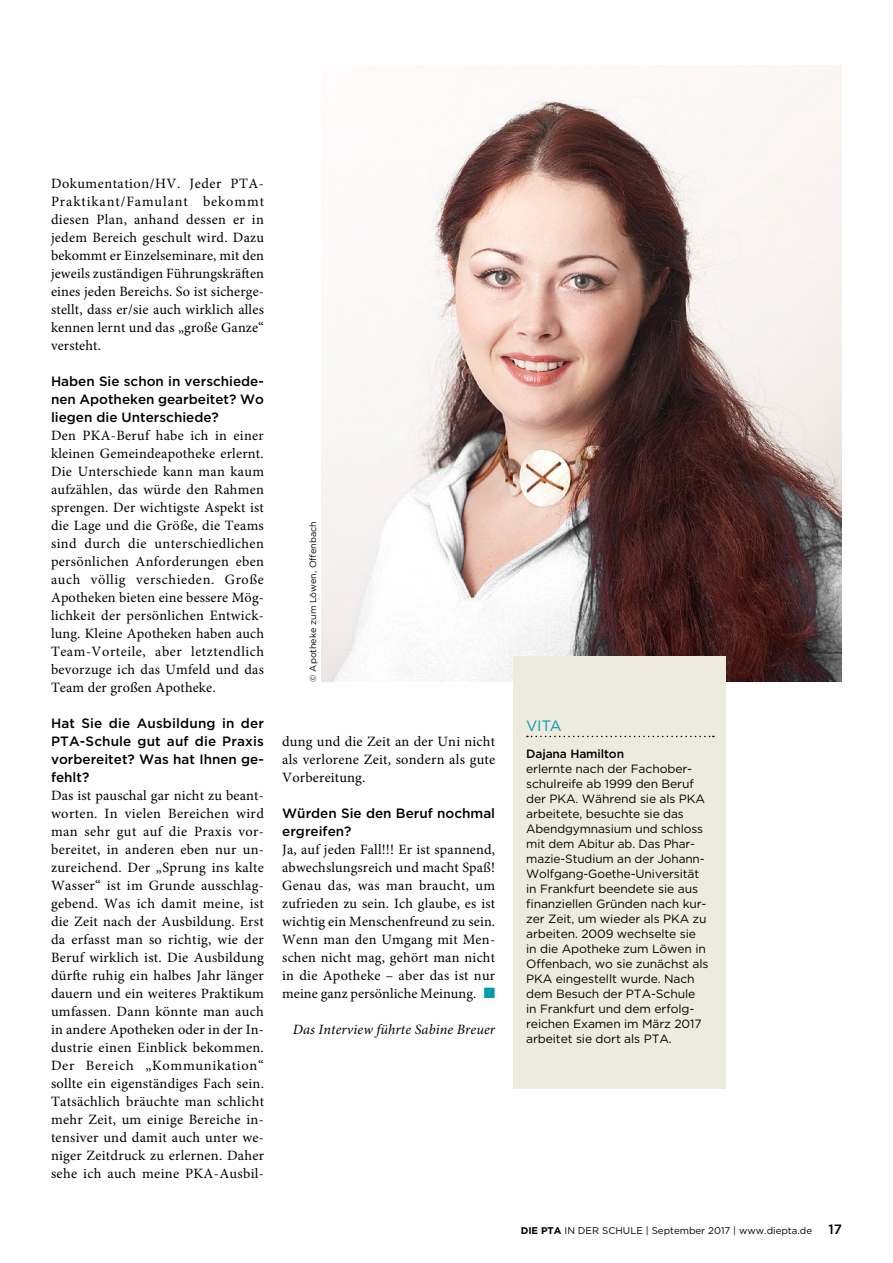
<style>
.page{position:relative;width:893px;height:1263px;background:#fff}
.page>*{position:absolute;margin:0;border:0;box-sizing:border-box;transform-origin:0 0}
.t1{font:15px "Gotham";color:#009bac}
.Praxis_Grundtext{font:14.25px/18px "Minion Pro";letter-spacing:.015em;color:#000;text-align:justify}
.Praxis_Autor{font:italic 14.25px "Minion Pro";letter-spacing:.01em;color:#000}
.Interview_Frage{font:500 13.5px/18px "Gotham";color:#000;text-align:justify}
.t2{font:12px/15px "Gotham";letter-spacing:-.01em;color:#000}
.t3{font:9.75px "Gotham";color:#000}
.Praxis_Bildquelle{font:9px "Gotham";color:#000}
.s1{color:#009bac}
.s2{font-weight:500}
.s3{font-weight:700}
</style>
<div class="page">
<img style="left:322px;top:66px;width:520px;height:616px">
<div style="left:513px;top:656px;width:213px;height:432px;background:#edebdd"></div>
<svg style="left:527px;top:736px;width:187px;height:1px"></svg>
<p class="Praxis_Grundtext" style="left:51px;top:175px;width:215px">Dokumentation/HV. Jeder PTA-Praktikant/Famulant bekommt diesen Plan, anhand dessen er in jedem Bereich geschult wird. Dazu bekommt er Einzelseminare, mit den jeweils zuständigen Führungskräften eines jeden Bereichs. So ist sicherge&shy;stellt, dass er/sie auch wirklich alles kennen lernt und das „große Ganze“ versteht.</p>
<p class="Interview_Frage" style="left:51px;top:372px;width:214px">Haben Sie schon in verschiede&shy;nen Apotheken gearbeitet? Wo liegen die Unterschiede?</p>
<p class="Praxis_Grundtext" style="left:51px;top:427px;width:215px">Den PKA-Beruf habe ich in einer kleinen Gemeindeapotheke erlernt.<br>Die Unterschiede kann man kaum aufzählen, das würde den Rahmen sprengen. Der wichtigste Aspekt ist die Lage und die Größe, die Teams sind durch die unterschiedlichen persönlichen Anforderungen eben auch völlig verschieden. Große Apotheken bieten eine bessere Mög&shy;lichkeit der persönlichen Entwick&shy;lung. Kleine Apotheken haben auch Team-Vorteile, aber letztendlich bevorzuge ich das Umfeld und das Team der großen Apotheke.</p>
<p class="Interview_Frage" style="left:51px;top:714px;width:215px">Hat Sie die Ausbildung in der PTA-Schule gut auf die Praxis vorbereitet? Was hat Ihnen ge&shy;fehlt?</p>
<p class="Praxis_Grundtext" style="left:51px;top:787px;width:215px">Das ist pauschal gar nicht zu beant&shy;worten. In vielen Bereichen wird man sehr gut auf die Praxis vor&shy;bereitet, in anderen eben nur un&shy;zureichend. Der „Sprung ins kalte Wasser“ ist im Grunde ausschlag&shy;gebend. Was ich damit meine, ist die Zeit nach der Ausbildung. Erst da erfasst man so richtig, wie der Beruf wirklich ist. Die Ausbildung dürfte ruhig ein halbes Jahr länger dauern und ein weiteres Praktikum umfassen. Dann könnte man auch in andere Apotheken oder in der In&shy;dustrie einen Einblick bekommen.<br>Der Bereich „Kommunikation“ sollte ein eigenständiges Fach sein.<br>Tatsächlich bräuchte man schlicht mehr Zeit, um einige Bereiche in&shy;tensiver und damit auch unter we&shy;niger Zeitdruck zu erlernen. Daher sehe ich auch meine PKA-Ausbil-</p>
<p class="Praxis_Bildquelle" style="left:307px;top:682px;width:162px;rotate:-90deg">© Apotheke zum Löwen, Offenbach</p>
<p class="Praxis_Grundtext" style="left:282px;top:733px;width:215px">dung und die Zeit an der Uni nicht als verlorene Zeit, sondern als gute Vorbereitung.</p>
<p class="Interview_Frage" style="left:282px;top:804px;width:214px">Würden Sie den Beruf nochmal ergreifen?</p>
<p class="Praxis_Grundtext" style="left:282px;top:841px;width:215px">Ja, auf jeden Fall!!! Er ist spannend, abwechslungsreich und macht Spaß!<br>Genau das, was man braucht, um zufrieden zu sein. Ich glaube, es ist wichtig ein Menschenfreund zu sein.<br>Wenn man den Umgang mit Men&shy;schen nicht mag, gehört man nicht in die Apotheke – aber das ist nur meine ganz persönliche Meinung. <span class="s1">■</span></p>
<p class="Praxis_Autor" style="left:293px;top:1020px;width:204px">Das Interview führte Sabine Breuer</p>
<p class="t1" style="left:526px;top:716px;width:37px">VITA</p>
<p class="t2" style="left:526px;top:746px;width:184px"><span class="s2">Dajana Hamilton<br></span>erlernte nach der Fachober&shy;schulreife ab 1999 den Beruf der PKA. Während sie als PKA arbeitete, besuchte sie das<br>Abendgymnasium und schloss mit dem Abitur ab. Das Phar&shy;mazie-Studium an der Johann-<br>Wolfgang-Goethe-Universität in Frankfurt beendete sie aus finanziellen Gründen nach kur&shy;zer Zeit, um wieder als PKA zu arbeiten. 2009 wechselte sie in die Apotheke zum Löwen in<br>Offenbach, wo sie zunächst als<br>PKA eingestellt wurde. Nach dem Besuch der PTA-Schule in Frankfurt und dem erfolg&shy;reichen Examen im März 2017 arbeitet sie dort als PTA.</p>
<p class="t3" style="left:521px;top:1224px;width:293px"><span class="s3">DIE PTA</span> IN DER SCHULE | September 2017 | www.diepta.de</p>
<p class="Interview_Frage" style="left:828px;top:1220px;width:15px">17</p>
</div>
